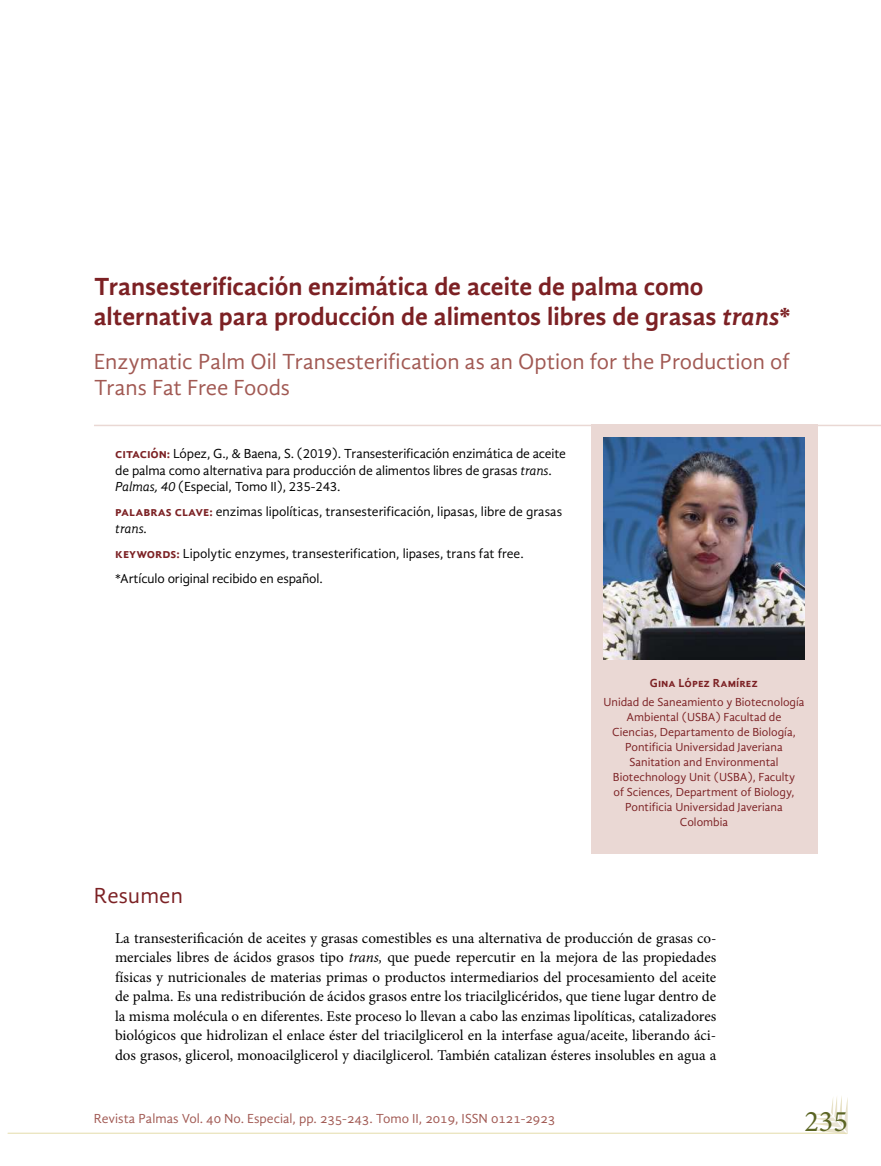
<style>
.page{position:relative;width:881px;height:1166px;background:#fff}
.page>*{position:absolute;margin:0;border:0;box-sizing:border-box;transform-origin:0 0}
.t1{font:30px "Minion Pro";color:#5b6524}
.t2{font:700 25.5px/30px "Gandhi Sans";color:#7c2124}
.t3{font:22.5px/25.5px "Gandhi Sans";color:#a15953}
.t4{font:22.5px "Gandhi Sans";letter-spacing:.01em;color:#7c2124}
.t5{font:15px/19.5px "Minion Pro";color:#000;text-align:justify}
.t6{font:13.5px/16.5px "Gandhi Sans";letter-spacing:-.01em;color:#000}
.t7{font:13.5px "Gandhi Sans";color:#a15953}
.t8{font:12px/15px "Gandhi Sans";color:#7c2124;text-align:center}
.t9{font:700 12px "Gandhi Sans";color:#7c2124}
.s1{font-style:italic}
.s2{font-weight:700;color:#7c2124}
</style>
<div class="page">
<svg style="left:813px;top:1096px;width:34px;height:36px"></svg>
<hr style="left:8px;top:1132px;width:839px;height:1px;background:#e4dcaa">
<div style="left:590px;top:424px;width:227px;height:429px;background:#ead8d4"></div>
<hr style="left:94px;top:424px;width:786px;height:2px;background:#ead8d4">
<img style="left:603px;top:437px;width:201px;height:222px">
<h2 class="t2" style="left:94px;top:272px;width:698px">Transesterificación enzimática de aceite de palma como alternativa para producción de alimentos libres de grasas <span class="s1">trans</span>*</h2>
<h3 class="t3" style="left:94px;top:349px;width:697px">Enzymatic Palm Oil Transesterification as an Option for the Production of<br>Trans Fat Free Foods</h3>
<p class="t6" style="left:115px;top:445px;width:452px"><span class="s2">citación:</span> López, G., &amp; Baena, S. (2019). Transesterificación enzimática de aceite de palma como alternativa para producción de alimentos libres de grasas <span class="s1">trans</span>.<br><span class="s1">Palmas, 40</span> (Especial, Tomo II), 235-243.</p>
<p class="t6" style="left:115px;top:503px;width:448px"><span class="s2">palabras clave:</span> enzimas lipolíticas, transesterificación, lipasas, libre de grasas <span class="s1">trans.</span></p>
<p class="t6" style="left:115px;top:540px;width:410px;line-height:25px"><span class="s2">keywords:</span> Lipolytic enzymes, transesterification, lipases, trans fat free. *Artículo original recibido en español.</p>
<p class="t9" style="left:649px;top:675px;width:110px">Gina López Ramírez</p>
<p class="t8" style="left:603px;top:694px;width:202px">Unidad de Saneamiento y Biotecnología<br>Ambiental (USBA) Facultad de<br>Ciencias, Departamento de Biología,<br>Pontificia Universidad Javeriana<br>Sanitation and Environmental<br>Biotechnology Unit (USBA), Faculty<br>of Sciences, Department of Biology,<br>Pontificia Universidad Javeriana<br>Colombia</p>
<h3 class="t4" style="left:94px;top:882px;width:90px">Resumen</h3>
<p class="t5" style="left:115px;top:927px;width:602px">La transesterificación de aceites y grasas comestibles es una alternativa de producción de grasas co&shy;merciales libres de ácidos grasos tipo <span class="s1">trans,</span> que puede repercutir en la mejora de las propiedades físicas y nutricionales de materias primas o productos intermediarios del procesamiento del aceite de palma. Es una redistribución de ácidos grasos entre los triacilglicéridos, que tiene lugar dentro de la misma molécula o en diferentes. Este proceso lo llevan a cabo las enzimas lipolíticas, catalizadores biológicos que hidrolizan el enlace éster del triacilglicerol en la interfase agua/aceite, liberando áci&shy;dos grasos, glicerol, monoacilglicerol y diacilglicerol. También catalizan ésteres insolubles en agua a</p>
<p class="t7" style="left:94px;top:1110px;width:462px">Revista Palmas Vol. 40 No. Especial, pp. 235-243. Tomo II, 2019, ISSN 0121-2923</p>
<h1 class="t1" style="left:804px;top:1100px;width:45px">235</h1>
</div>
